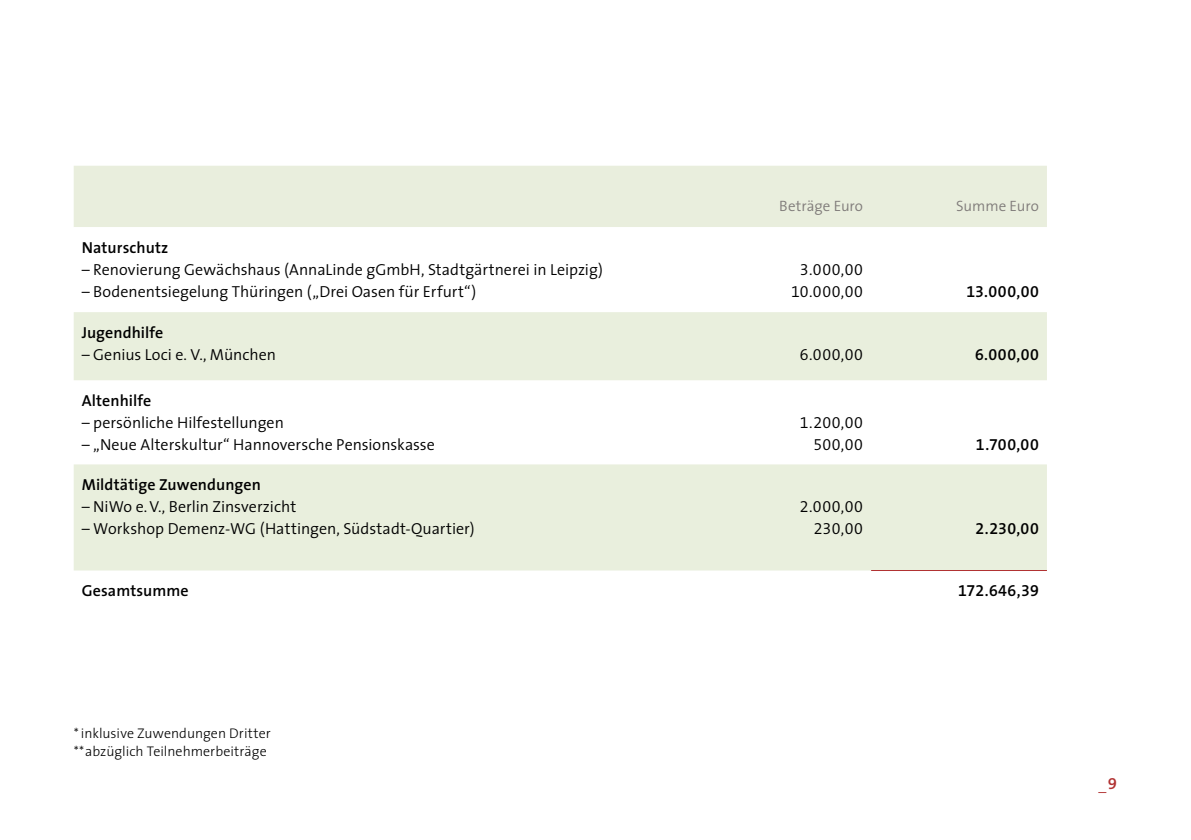
<style>
.page{position:relative;width:1191px;height:840px;background:#fff}
.page>*{position:absolute;margin:0;border:0;box-sizing:border-box;transform-origin:0 0}
.t1{font:300 16px "The Sans";color:#000}
.t2{font:600 16px "The Sans";letter-spacing:.01em;color:#000}
.t3{font:16px/22px "The Sans Semi Light Expert";letter-spacing:.04em;color:#000;text-align:right}
.t4{font:16px "The Sans Semi Bold Expert";letter-spacing:.035em;color:#000}
.t5{font:16px "The Sans Semi Light Caps";color:#b13232}
.t6{font:300 15px "The Sans";letter-spacing:-.005em;color:#807c7a}
.t7{font:300 14px/18px "The Sans";color:#000}
.s1{font-family:"The Sans Semi Bold Caps"}
</style>
<div class="page">
<div style="left:74px;top:166px;width:973px;height:61px;background:#e9eedd"></div>
<svg style="left:74px;top:312px;width:973px;height:258px;fill:#e9efdd"></svg>
<hr style="left:871px;top:569px;width:176px;height:1px;background:#b13232">
<p class="t2" style="left:82px;top:234px;width:88px">Naturschutz</p>
<p class="t1" style="left:82px;top:256px;width:523px">– Renovierung Gewächshaus (AnnaLinde gGmbH, Stadtgärtnerei in Leipzig)</p>
<p class="t1" style="left:82px;top:278px;width:396px">– Bodenentsiegelung Thüringen („Drei Oasen für Erfurt“)</p>
<p class="t6" style="left:779px;top:193px;width:85px">Beträge Euro</p>
<p class="t6" style="left:956px;top:193px;width:84px">Summe Euro</p>
<p class="t3" style="left:791px;top:258px;width:73px;text-align:center">3.000,00<br>10.000,00</p>
<p class="t4" style="left:966px;top:278px;width:74px">13.000,00</p>
<p class="t2" style="left:82px;top:319px;width:83px">Jugendhilfe</p>
<p class="t1" style="left:82px;top:341px;width:196px">– Genius Loci e. V., München</p>
<p class="t3" style="left:799px;top:343px;width:65px">6.000,00</p>
<p class="t4" style="left:975px;top:341px;width:65px">6.000,00</p>
<p class="t2" style="left:82px;top:387px;width:71px">Altenhilfe</p>
<p class="t1" style="left:82px;top:409px;width:204px">– persönliche Hilfestellungen</p>
<p class="t1" style="left:82px;top:431px;width:355px">– „Neue Alterskultur“ Hannoversche Pensionskasse</p>
<p class="t3" style="left:800px;top:411px;width:65px">1.200,00<br>500,00</p>
<p class="t4" style="left:975px;top:431px;width:65px">1.700,00</p>
<p class="t2" style="left:82px;top:471px;width:181px">Mildtätige Zuwendungen</p>
<p class="t1" style="left:82px;top:493px;width:216px">– NiWo e.V., Berlin Zinsverzicht</p>
<p class="t1" style="left:82px;top:515px;width:394px">– Workshop Demenz-WG (Hattingen, Südstadt-Quartier)</p>
<p class="t3" style="left:799px;top:495px;width:65px">2.000,00<br>230,00</p>
<p class="t4" style="left:975px;top:515px;width:65px">2.230,00</p>
<p class="t2" style="left:82px;top:577px;width:109px">Gesamtsumme</p>
<p class="t4" style="left:958px;top:577px;width:82px">172.646,39</p>
<p class="t7" style="left:74px;top:723px;width:199px">* inklusive Zuwendungen Dritter **abzüglich Teilnehmerbeiträge</p>
<p class="t5" style="left:1098px;top:769px;width:20px">_<span class="s1">9</span></p>
</div>
